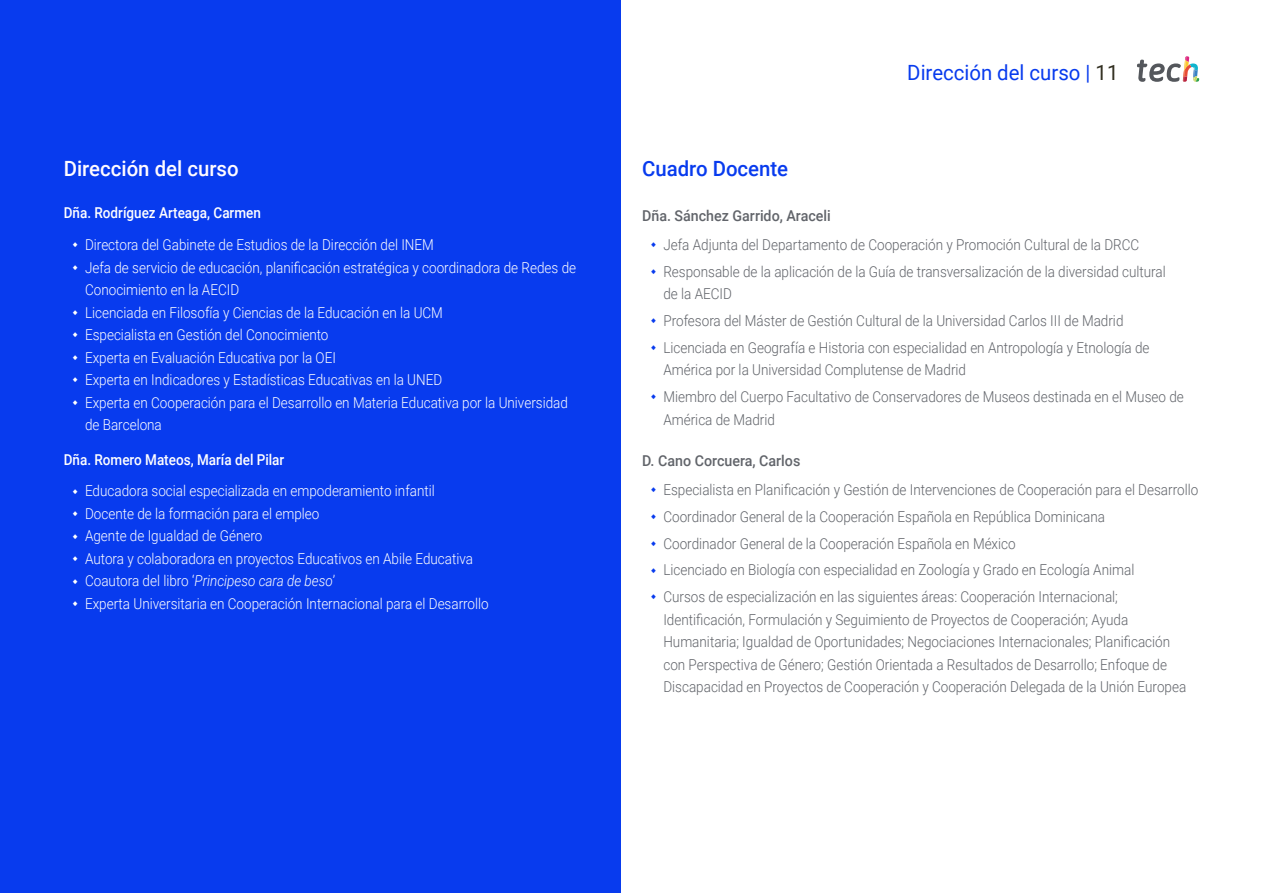
<style>
.page{position:relative;width:1263px;height:893px;background:#fff}
.page>*{position:absolute;margin:0;border:0;box-sizing:border-box;transform-origin:0 0}
.t1{font:21px "Roboto";color:#083bee}
.t2{font:500 21px "Roboto";color:#fffbff}
.t3{font:500 21px "Roboto";color:#083bee}
.t4{font:300 15px/26.7px "Roboto";color:#61646a;scale:.9 1}
.t5{font:300 15px/22.5px "Roboto";color:#fff;scale:.9 1}
.t6{font:500 15px "Roboto";color:#fff;scale:.9 1}
.t7{font:500 15px "Roboto";color:#61646a;scale:.95 1}
.s1{color:#312e20}
.s2{font-style:italic}
</style>
<div class="page">
<div style="left:0;top:0;width:621px;height:893px;background:#083bee"></div>
<svg style="left:1137px;top:56px;width:62px;height:26px"></svg>
<h1 class="t2" style="left:64px;top:154px;width:176px">Dirección del curso</h1>
<h1 class="t3" style="left:642px;top:154px;width:148px">Cuadro Docente</h1>
<h1 class="t1" style="left:907px;top:57px;width:213px">Dirección del curso | <span class="s1">11</span></h1>
<p class="t6" style="left:64px;top:202px;width:221px">Dña. Rodríguez Arteaga, Carmen</p>
<p class="t5" style="left:85px;top:233px;width:547px">Directora del Gabinete de Estudios de la Dirección del INEM<br>Jefa de servicio de educación, planificación estratégica y coordinadora de Redes de Conocimiento en la AECID<br>Licenciada en Filosofía y Ciencias de la Educación en la UCM<br>Especialista en Gestión del Conocimiento<br>Experta en Evaluación Educativa por la OEI<br>Experta en Indicadores y Estadísticas Educativas en la UNED<br>Experta en Cooperación para el Desarrollo en Materia Educativa por la Universidad de Barcelona</p>
<p class="t6" style="left:64px;top:449px;width:247px">Dña. Romero Mateos, María del Pilar</p>
<p class="t5" style="left:85px;top:479px;width:450px">Educadora social especializada en empoderamiento infantil<br>Docente de la formación para el empleo<br>Agente de Igualdad de Género<br>Autora y colaboradora en proyectos Educativos en Abile Educativa Coautora del libro ‘<span class="s2">Principeso cara de beso</span>’<br>Experta Universitaria en Cooperación Internacional para el Desarrollo</p>
<p class="t7" style="left:642px;top:205px;width:200px">Dña. Sánchez Garrido, Araceli</p>
<p class="t4" style="left:663px;top:231px;width:560px">Jefa Adjunta del Departamento de Cooperación y Promoción Cultural de la DRCC<br>Responsable de la aplicación de la Guía de transversalización de la diversidad cultural</p>
<p class="t4" style="left:663px;top:280px;width:542px">de la AECID<br>Profesora del Máster de Gestión Cultural de la Universidad Carlos III de Madrid<br>Licenciada en Geografía e Historia con especialidad en Antropología y Etnología de</p>
<p class="t4" style="left:663px;top:356px;width:580px">América por la Universidad Complutense de Madrid<br>Miembro del Cuerpo Facultativo de Conservadores de Museos destinada en el Museo de</p>
<p class="t4" style="left:663px;top:405px;width:126px">América de Madrid</p>
<p class="t7" style="left:642px;top:450px;width:168px">D. Cano Corcuera, Carlos</p>
<p class="t4" style="left:663px;top:476px;width:596px">Especialista en Planificación y Gestión de Intervenciones de Cooperación para el Desarrollo Coordinador General de la Cooperación Española en República Dominicana<br>Coordinador General de la Cooperación Española en México<br>Licenciado en Biología con especialidad en Zoología y Grado en Ecología Animal<br>Cursos de especialización en las siguientes áreas: Cooperación Internacional;</p>
<p class="t4" style="left:663px;top:607px;width:582px;line-height:22.5px">Identificación, Formulación y Seguimiento de Proyectos de Cooperación; Ayuda Humanitaria; Igualdad de Oportunidades; Negociaciones Internacionales; Planificación con Perspectiva de Género; Gestión Orientada a Resultados de Desarrollo; Enfoque de Discapacidad en Proyectos de Cooperación y Cooperación Delegada de la Unión Europea</p>
</div>
